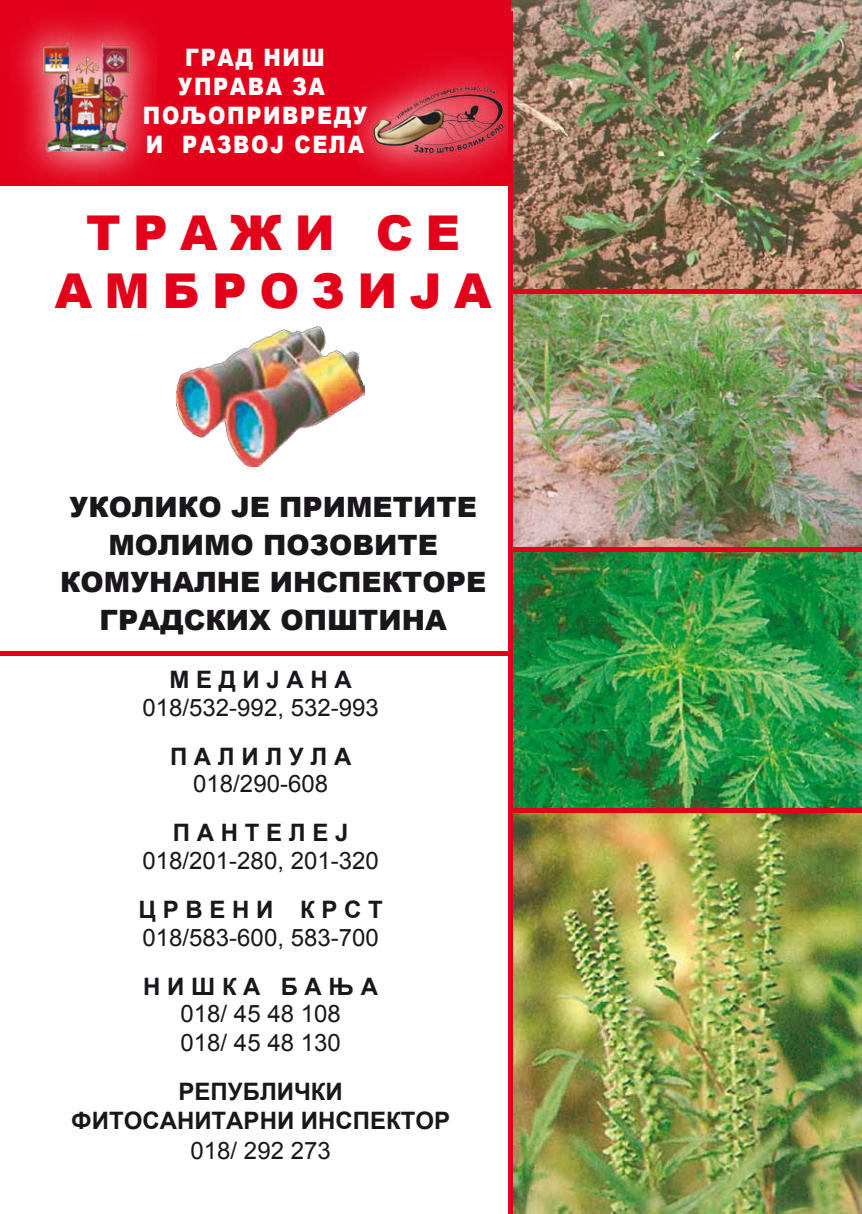
<style>
.page{position:relative;width:862px;height:1214px;background:#fff}
.page>*{position:absolute;margin:0;border:0;box-sizing:border-box;transform-origin:0 0}
.t1{font:900 48px/57.6px "Arial";letter-spacing:.26em;color:#e2001a;text-align:center}
.t2{font:900 28px/37.6px "Arial";color:#1a171c;text-align:center}
.t3{font:24px/28.8px "Arial";color:#1a171c}
.t4{font:700 24px/28.8px "Arial";color:#1a171c;text-align:center}
.t5{font:900 24px/28.8px "Arial";letter-spacing:.08em;color:#fff;text-align:center;scale:.87 1}
</style>
<div class="page">
<img style="left:511px;top:0;width:351px;height:289px">
<img style="left:513px;top:294px;width:349px;height:514px">
<img style="left:513px;top:812px;width:349px;height:401px">
<img style="left:176px;top:327px;width:189px;height:139px">
<div style="left:0;top:0;width:511px;height:185px;background:#e2001a"></div>
<img style="left:17px;top:21px;width:140px;height:161px">
<img style="left:358px;top:64px;width:150px;height:112px">
<hr style="left:0;top:651px;width:509px;height:4px;background:#e2001a">
<div style="left:508px;top:11px;width:5px;height:1202px;background:#e2001a"></div>
<hr style="left:510px;top:808px;width:352px;height:4px;background:#e2001a">
<div style="left:510px;top:547px;width:352px;height:5px;background:#e2001a"></div>
<div style="left:510px;top:289px;width:352px;height:5px;background:#e2001a"></div>
<p class="t5" style="left:143px;top:42px;width:259px">ГРАД НИШ<br>УПРАВА ЗА<br>ПОЉОПРИВРЕДУ<br>И РАЗВОЈ СЕЛА</p>
<h1 class="t1" style="left:55px;top:202px;width:438px">ТРАЖИ СЕ<br>АМБРОЗИЈА</h1>
<p class="t2" style="left:60px;top:487px;width:427px">УКОЛИКО ЈЕ ПРИМЕТИТЕ<br>МОЛИМО ПОЗОВИТЕ<br>КОМУНАЛНЕ ИНСПЕКТОРЕ<br>ГРАДСКИХ ОПШТИНА</p>
<p class="t4" style="left:169px;top:666px;width:184px">М Е Д И Ј А Н А</p>
<p class="t3" style="left:143px;top:693px;width:238px">018/532-992, 532-993</p>
<p class="t4" style="left:170px;top:742px;width:183px">П А Л И Л У Л А</p>
<p class="t3" style="left:193px;top:769px;width:136px">018/290-608</p>
<p class="t4" style="left:173px;top:819px;width:177px">П А Н Т Е Л Е Ј</p>
<p class="t3" style="left:143px;top:846px;width:238px">018/201-280, 201-320</p>
<p class="t4" style="left:139px;top:895px;width:246px">Ц Р В Е Н И К Р С Т</p>
<p class="t3" style="left:143px;top:922px;width:238px">018/583-600, 583-700</p>
<p class="t4" style="left:143px;top:972px;width:236px">Н И Ш К А Б А Њ А</p>
<p class="t3" style="left:181px;top:999px;width:162px">018/ 45 48 108<br>018/ 45 48 130</p>
<p class="t4" style="left:71px;top:1078px;width:380px">РЕПУБЛИЧКИ<br>ФИТОСАНИТАРНИ ИНСПЕКТОР</p>
<p class="t3" style="left:191px;top:1135px;width:142px">018/ 292 273</p>
</div>
